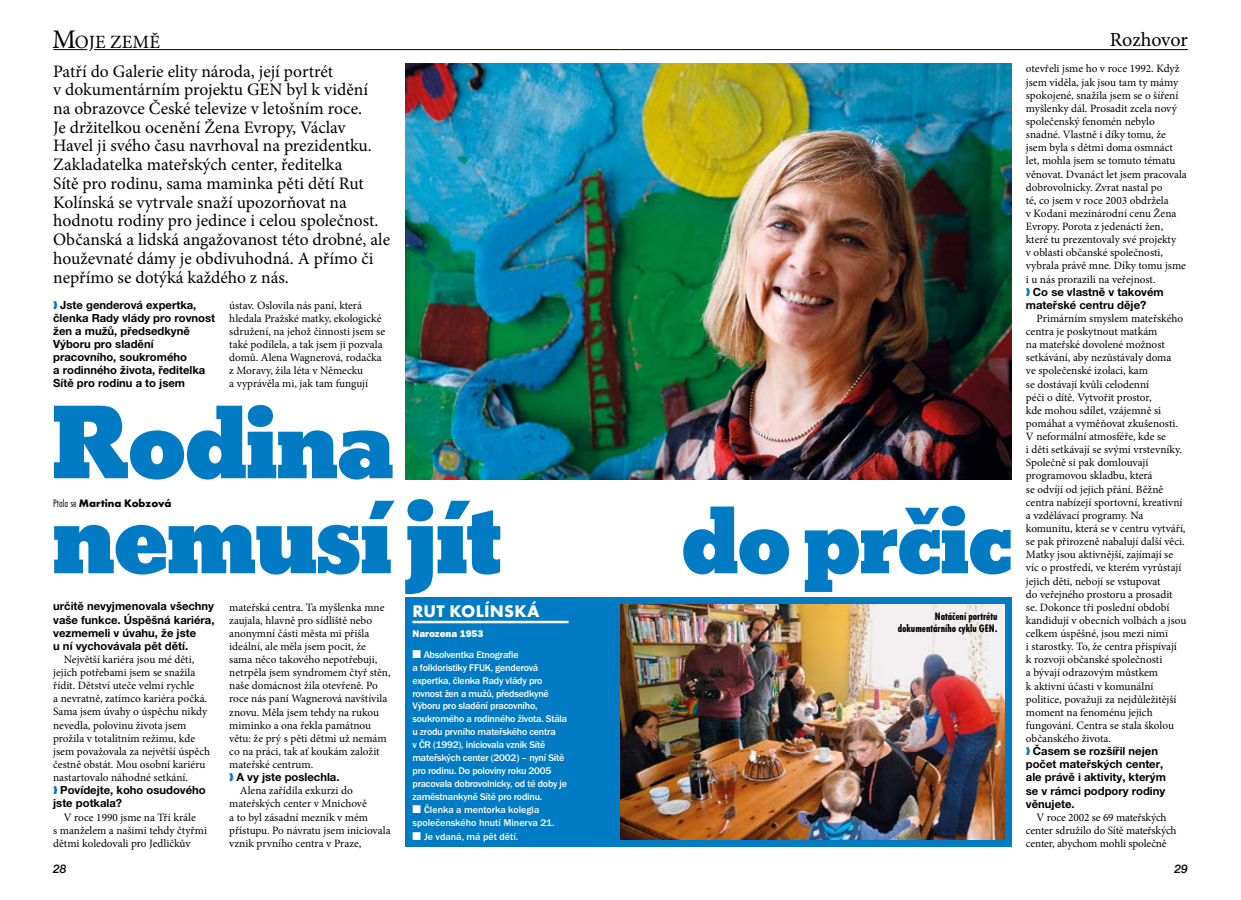
<style>
.page{position:relative;width:1241px;height:900px;background:#fff}
.page>*{position:absolute;margin:0;border:0;box-sizing:border-box;transform-origin:0 0}
.t1{font:800 110px "Beton POT";color:#007bc4}
.t2{font:800 108.75px "Beton POT";color:#007bc4}
.t3{font:800 100px "Beton POT";color:#007bc4}
.t4{font:20px "Minion Pro";letter-spacing:-.005em;color:#000}
.t5{font:18.75px "Minion Pro";letter-spacing:.01em;color:#000}
.t6{font:17.5px/18.8px "Minion Pro";color:#000}
.t7{font:700 17.5px "Futura TOT";letter-spacing:.015em;color:#fff}
.t8{font:italic 500 11.88px "Helvetica Neue LT Pro";color:#000}
.t9{font:11.25px/13.1px "Minion Pro";color:#000}
.t10{font:700 11.25px/13.1px "Helvetica Neue LT Pro";color:#000}
.t11{font:700 condensed 11.25px/12.5px "Futura TOT";color:#000;text-align:right}
.t12{font:700 11.25px "Futura TOT";color:#000}
.t13{font:500 10px/12.9px "Franklin Got Itc TOT";letter-spacing:-.02em;color:#fff}
.t14{font:500 10px/12.9px "Franklin Got Itc TOT";color:#fff}
.t15{font:10px "Franklin Got Itc TOT Hea";color:#fff}
.s1{font-size:26.88px}
.s2{color:#007bc4}
.s3{font-family:"Futura TOT Ligh Cond";font-weight:400}
</style>
<div class="page">
<hr style="left:53px;top:49px;width:34px;height:1px;background:#000">
<hr style="left:94px;top:49px;width:526px;height:1px;background:#000">
<hr style="left:620px;top:49px;width:567px;height:1px;background:#000">
<img style="left:405px;top:64px;width:606px;height:415px">
<div style="left:405px;top:597px;width:606px;height:250px;background:#007bc4"></div>
<hr style="left:412px;top:621px;width:156px;height:2px;background:#fff">
<img style="left:620px;top:604px;width:384px;height:236px">
<h3 class="t5" style="left:52px;top:29px;width:109px"><span class="s1">M</span>OJE ZEMĚ</h3>
<p class="t6" style="left:53px;top:62px;width:338px">Patří do Galerie elity národa, její portrét<br>v dokumentárním projektu GEN byl k vidění<br>na obrazovce České televize v letošním roce.<br>Je držitelkou ocenění Žena Evropy, Václav Havel ji svého času navrhoval na prezidentku.<br>Zakladatelka mateřských center, ředitelka<br>Sítě pro rodinu, sama maminka pěti dětí Rut Kolínská se vytrvale snaží upozorňovat na hodnotu rodiny pro jedince i celou společnost.<br>Občanská a lidská angažovanost této drobné, ale houževnaté dámy je obdivuhodná. A přímo či nepřímo se dotýká každého z nás.</p>
<p class="t10" style="left:53px;top:298px;width:163px"><span class="s2">❱</span> Jste genderová expertka, členka Rady vlády pro rovnost žen a mužů, předsedkyně<br>Výboru pro sladění pracovního, soukromého<br>a rodinného života, ředitelka<br>Sítě pro rodinu a to jsem</p>
<p class="t9" style="left:229px;top:299px;width:157px">ústav. Oslovila nás paní, která hledala Pražské matky, ekologické sdružení, na jehož činnosti jsem se také podílela, a tak jsem ji pozvala domů. Alena Wagnerová, rodačka z Moravy, žila léta v Německu<br>a vyprávěla mi, jak tam fungují</p>
<h2 class="t2" style="left:53px;top:388px;width:341px">Rodina</h2>
<h1 class="t1" style="left:53px;top:482px;width:449px">nemusí jít</h1>
<p class="t12" style="left:53px;top:496px;width:120px"><span class="s3">Ptala se</span> Martina Kobzová</p>
<p class="t10" style="left:53px;top:600px;width:163px">určitě nevyjmenovala všechny vaše funkce. Úspěšná kariéra, vezmemeli v úvahu, že jste<br>u ní vychovávala pět dětí.</p>
<p class="t9" style="left:53px;top:653px;width:158px;text-indent:11px">Největší kariéra jsou mé děti, jejich potřebami jsem se snažila řídit. Dětství uteče velmi rychle<br>a nevratně, zatímco kariéra počká.<br>Sama jsem úvahy o úspěchu nikdy nevedla, polovinu života jsem prožila v totalitním režimu, kde jsem považovala za největší úspěch čestně obstát. Mou osobní kariéru nastartovalo náhodné setkání.</p>
<p class="t10" style="left:53px;top:783px;width:154px"><span class="s2">❱</span> Povídejte, koho osudového jste potkala?</p>
<p class="t9" style="left:53px;top:810px;width:155px;text-indent:11px">V roce 1990 jsme na Tři krále<br>s manželem a našimi tehdy čtyřmi dětmi koledovali pro Jedličkův</p>
<p class="t8" style="left:53px;top:862px;width:15px">28</p>
<p class="t9" style="left:229px;top:600px;width:163px">mateřská centra. Ta myšlenka mne zaujala, hlavně pro sídliště nebo anonymní části města mi přišla ideální, ale měla jsem pocit, že sama něco takového nepotřebuji, netrpěla jsem syndromem čtyř stěn, naše domácnost žila otevřeně. Po roce nás paní Wagnerová navštívila znovu. Měla jsem tehdy na rukou miminko a ona řekla památnou větu: že prý s pěti dětmi už nemám co na práci, tak ať koukám založit mateřské centrum.</p>
<p class="t10" style="left:229px;top:770px;width:112px"><span class="s2">❱</span> A vy jste poslechla.</p>
<p class="t9" style="left:229px;top:784px;width:163px;text-indent:11px">Alena zařídila exkurzi do mateřských center v Mnichově<br>a to byl zásadní mezník v mém přístupu. Po návratu jsem iniciovala vznik prvního centra v Praze,</p>
<h3 class="t7" style="left:412px;top:601px;width:128px">RUT KOLÍNSKÁ</h3>
<p class="t15" style="left:412px;top:628px;width:72px">Narozena 1953</p>
<p class="t13" style="left:412px;top:648px;width:156px">■ Absolventka Etnografie<br>a folkloristiky FFUK, genderová expertka, členka Rady vlády pro rovnost žen a mužů, předsedkyně Výboru pro sladění pracovního, soukromého a rodinného života. Stála u zrodu prvního mateřského centra<br>v ČR (1992), iniciovala vznik Sítě mateřských center (2002) – nyní Sítě pro rodinu. Do poloviny roku 2005 pracovala dobrovolnicky, od té doby je zaměstnankyně Sítě pro rodinu.</p>
<p class="t14" style="left:412px;top:804px;width:143px">■ Členka a mentorka kolegia společenského hnutí Minerva 21.</p>
<p class="t14" style="left:412px;top:830px;width:107px">■ Je vdaná, má pět dětí.</p>
<h3 class="t3" style="left:681px;top:491px;width:331px">do prčic</h3>
<p class="t11" style="left:897px;top:610px;width:101px">Natáčení portrétu dokumentárního cyklu GEN.</p>
<h3 class="t4" style="left:1109px;top:27px;width:79px">Rozhovor</h3>
<p class="t9" style="left:1025px;top:62px;width:162px">otevřeli jsme ho v roce 1992. Když jsem viděla, jak jsou tam ty mámy spokojené, snažila jsem se o šíření myšlenky dál. Prosadit zcela nový společenský fenomén nebylo snadné. Vlastně i díky tomu, že jsem byla s dětmi doma osmnáct let, mohla jsem se tomuto tématu věnovat. Dvanáct let jsem pracovala dobrovolnicky. Zvrat nastal po<br>té, co jsem v roce 2003 obdržela<br>v Kodani mezinárodní cenu Žena<br>Evropy. Porota z jedenácti žen, které tu prezentovaly své projekty<br>v oblasti občanské společnosti, vybrala právě mne. Díky tomu jsme i u nás prorazili na veřejnost.</p>
<p class="t10" style="left:1025px;top:285px;width:139px"><span class="s2">❱</span> Co se vlastně v takovém mateřské centru děje?</p>
<p class="t9" style="left:1025px;top:312px;width:162px;text-indent:11px">Primárním smyslem mateřského centra je poskytnout matkám<br>na mateřské dovolené možnost setkávání, aby nezůstávaly doma<br>ve společenské izolaci, kam<br>se dostávají kvůli celodenní<br>péči o dítě. Vytvořit prostor,<br>kde mohou sdílet, vzájemně si pomáhat a vyměňovat zkušenosti.<br>V neformální atmosféře, kde se<br>i děti setkávají se svými vrstevníky.<br>Společně si pak domlouvají programovou skladbu, která<br>se odvíjí od jejich přání. Běžně centra nabízejí sportovní, kreativní a vzdělávací programy. Na komunitu, která se v centru vytváří, se pak přirozeně nabalují další věci.<br>Matky jsou aktivnější, zajímají se víc o prostředí, ve kterém vyrůstají jejich děti, nebojí se vstupovat<br>do veřejného prostoru a prosadit se. Dokonce tři poslední období kandidují v obecních volbách a jsou celkem úspěšné, jsou mezi nimi<br>i starostky. To, že centra přispívají<br>k rozvoji občanské společnosti<br>a bývají odrazovým můstkem<br>k aktivní účasti v komunální politice, považuji za nejdůležitější moment na fenoménu jejich fungování. Centra se stala školou občanského života.</p>
<p class="t10" style="left:1025px;top:744px;width:141px"><span class="s2">❱</span> Časem se rozšířil nejen počet mateřských center, ale právě i aktivity, kterým se v rámci podpory rodiny věnujete.</p>
<p class="t9" style="left:1025px;top:811px;width:152px;text-indent:11px">V roce 2002 se 69 mateřských center sdružilo do Sítě mateřských center, abychom mohli společně</p>
<p class="t8" style="left:1174px;top:862px;width:15px">29</p>
</div>
